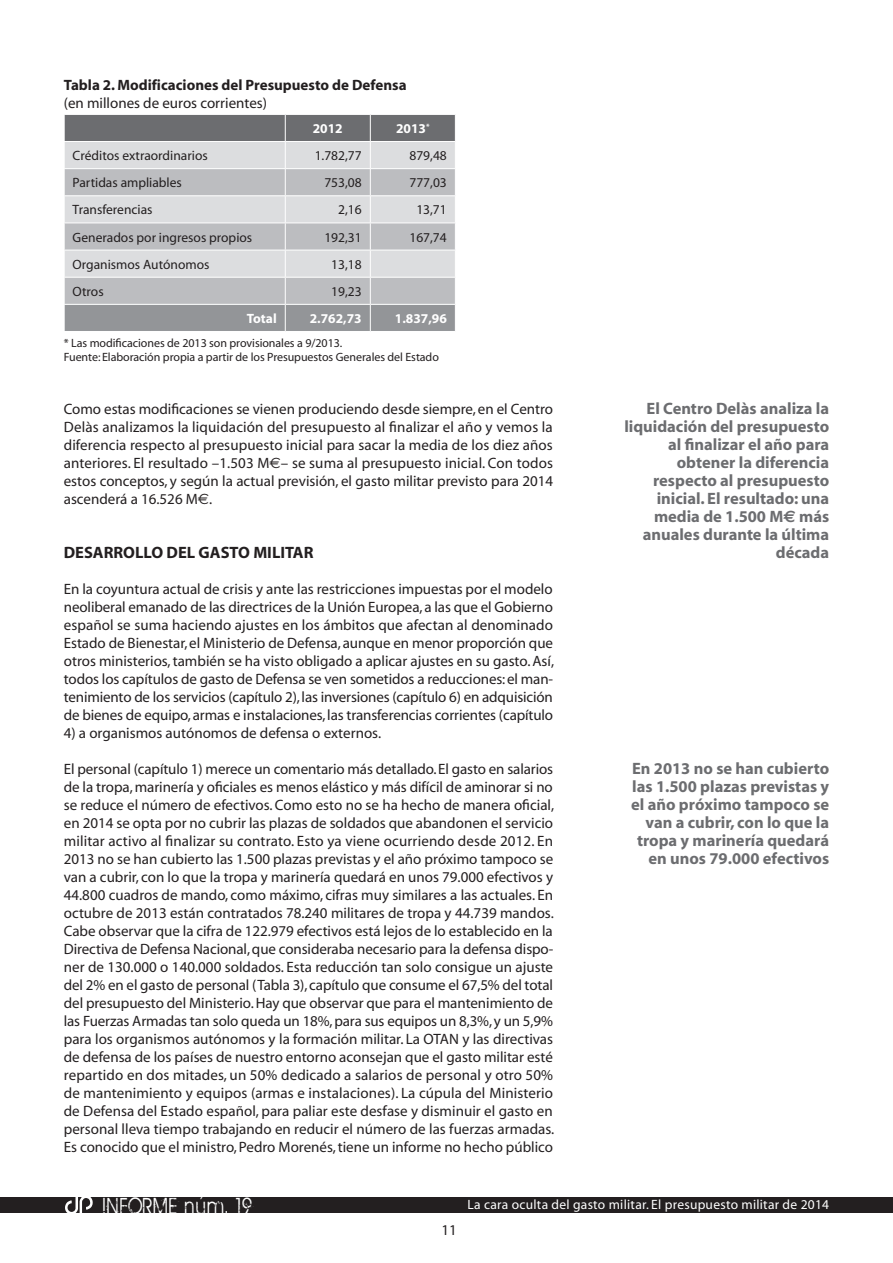
<style>
.page{position:relative;width:893px;height:1263px;background:#fff}
.page>*{position:absolute;margin:0;border:0;box-sizing:border-box;transform-origin:0 0}
.t1{font:25.2px "BIRTHOFAHERO";letter-spacing:.1em;color:#fff;scale:.83 1}
.t2{font:700 16.5px/18px "Myriad";color:#6c6d70;text-align:right}
.t3{font:700 16.5px "Myriad";color:#231f20}
.t4{font:15px/18px "Myriad";color:#231f20;text-align:justify}
.t5{font:700 15px "Myriad";color:#231f20}
.t6{font:13.5px "Myriad";color:#231f20}
.t7{font:13.5px "Myriad";letter-spacing:.02em;color:#fff}
.t8{font:700 13.5px "Myriad";color:#fff}
.t9{font:12px/14.4px "Myriad";letter-spacing:-.005em;color:#231f20}
.s1{font-family:"Euro Sans"}
</style>
<div class="page">
<div style="left:0;top:1197px;width:893px;height:16px;background:#231f20"></div>
<svg style="left:65px;top:1197px;width:28px;height:16px"></svg>
<svg style="left:64px;top:114px;width:391px;height:217px;background:#bbbdbf"></svg>
<p class="t5" style="left:64px;top:77px;width:344px">Tabla 2. Modificaciones del Presupuesto de Defensa</p>
<p class="t4" style="left:64px;top:95px;width:205px">(en millones de euros corrientes)</p>
<p class="t8" style="left:313px;top:122px;width:31px">2012</p>
<p class="t8" style="left:396px;top:122px;width:35px">2013<sup>*</sup></p>
<p class="t6" style="left:73px;top:149px;width:137px">Créditos extraordinarios</p>
<p class="t6" style="left:315px;top:149px;width:49px">1.782,77</p>
<p class="t6" style="left:409px;top:149px;width:39px">879,48</p>
<p class="t6" style="left:73px;top:176px;width:111px">Partidas ampliables</p>
<p class="t6" style="left:324px;top:176px;width:39px">753,08</p>
<p class="t6" style="left:409px;top:176px;width:39px">777,03</p>
<p class="t6" style="left:73px;top:203px;width:81px">Transferencias</p>
<p class="t6" style="left:338px;top:203px;width:25px">2,16</p>
<p class="t6" style="left:416px;top:203px;width:32px">13,71</p>
<p class="t6" style="left:73px;top:230px;width:181px">Generados por ingresos propios</p>
<p class="t6" style="left:324px;top:230px;width:39px">192,31</p>
<p class="t6" style="left:409px;top:230px;width:39px">167,74</p>
<p class="t6" style="left:73px;top:257px;width:138px">Organismos Autónomos</p>
<p class="t6" style="left:331px;top:257px;width:32px">13,18</p>
<p class="t6" style="left:73px;top:285px;width:33px">Otros</p>
<p class="t6" style="left:331px;top:285px;width:32px">19,23</p>
<p class="t8" style="left:247px;top:311px;width:31px">Total</p>
<p class="t8" style="left:310px;top:311px;width:53px">2.762,73</p>
<p class="t8" style="left:395px;top:311px;width:53px">1.837,96</p>
<p class="t9" style="left:64px;top:336px;width:377px">* Las modificaciones de 2013 son provisionales a 9/2013.<br>Fuente: Elaboración propia a partir de los Presupuestos Generales del Estado</p>
<p class="t4" style="left:64px;top:401px;width:491px">Como estas modificaciones se vienen produciendo desde siempre, en el Centro Delàs analizamos la liquidación del presupuesto al finalizar el año y vemos la diferencia respecto al presupuesto inicial para sacar la media de los diez años anteriores. El resultado –1.503 M<span class="s1">E</span>– se suma al presupuesto inicial. Con todos estos conceptos, y según la actual previsión, el gasto militar previsto para 2014 ascenderá a 16.526 M<span class="s1">E</span>.</p>
<p class="t3" style="left:64px;top:544px;width:251px">Desarrollo del gasto militar</p>
<p class="t4" style="left:64px;top:581px;width:492px">En la coyuntura actual de crisis y ante las restricciones impuestas por el modelo neoliberal emanado de las directrices de la Unión Europea, a las que el Gobierno español se suma haciendo ajustes en los ámbitos que afectan al denominado Estado de Bienestar, el Ministerio de Defensa, aunque en menor proporción que otros ministerios, también se ha visto obligado a aplicar ajustes en su gasto. Así, todos los capítulos de gasto de Defensa se ven sometidos a reducciones: el man&shy;tenimiento de los servicios (capítulo 2), las inversiones (capítulo 6) en adquisición de bienes de equipo, armas e instalaciones, las transferencias corrientes (capítulo</p>
<p class="t4" style="left:64px;top:725px;width:319px">4) a organismos autónomos de defensa o externos.</p>
<p class="t4" style="left:64px;top:761px;width:492px">El personal (capítulo 1) merece un comentario más detallado. El gasto en salarios de la tropa, marinería y oficiales es menos elástico y más difícil de aminorar si no se reduce el número de efectivos. Como esto no se ha hecho de manera oficial, en 2014 se opta por no cubrir las plazas de soldados que abandonen el servicio militar activo al finalizar su contrato. Esto ya viene ocurriendo desde 2012. En 2013 no se han cubierto las 1.500 plazas previstas y el año próximo tampoco se van a cubrir, con lo que la tropa y marinería quedará en unos 79.000 efectivos y 44.800 cuadros de mando, como máximo, cifras muy similares a las actuales. En octubre de 2013 están contratados 78.240 militares de tropa y 44.739 mandos.<br>Cabe observar que la cifra de 122.979 efectivos está lejos de lo establecido en la Directiva de Defensa Nacional, que consideraba necesario para la defensa dispo&shy;ner de 130.000 o 140.000 soldados. Esta reducción tan solo consigue un ajuste del 2% en el gasto de personal (Tabla 3), capítulo que consume el 67,5% del total del presupuesto del Ministerio. Hay que observar que para el mantenimiento de las Fuerzas Armadas tan solo queda un 18%, para sus equipos un 8,3%, y un 5,9% para los organismos autónomos y la formación militar. La OTAN y las directivas de defensa de los países de nuestro entorno aconsejan que el gasto militar esté repartido en dos mitades, un 50% dedicado a salarios de personal y otro 50% de mantenimiento y equipos (armas e instalaciones). La cúpula del Ministerio de Defensa del Estado español, para paliar este desfase y disminuir el gasto en personal lleva tiempo trabajando en reducir el número de las fuerzas armadas.<br>Es conocido que el ministro, Pedro Morenés, tiene un informe no hecho público</p>
<p class="t2" style="left:624px;top:400px;width:206px">El Centro Delàs analiza la liquidación del presupuesto al finalizar el año para obtener la diferencia respecto al presupuesto inicial. El resultado: una media de 1.500 M<span class="s1">E</span> más anuales durante la última década</p>
<p class="t2" style="left:631px;top:760px;width:200px">En 2013 no se han cubierto las 1.500 plazas previstas y el año próximo tampoco se van a cubrir, con lo que la tropa y marinería quedará en unos 79.000 efectivos</p>
<h1 class="t1" style="left:103px;top:1192px;width:181px">INFORME núm. 19</h1>
<p class="t7" style="left:468px;top:1198px;width:363px">La cara oculta del gasto militar. El presupuesto militar de 2014</p>
<p class="t4" style="left:441px;top:1222px;width:17px">11</p>
</div>
